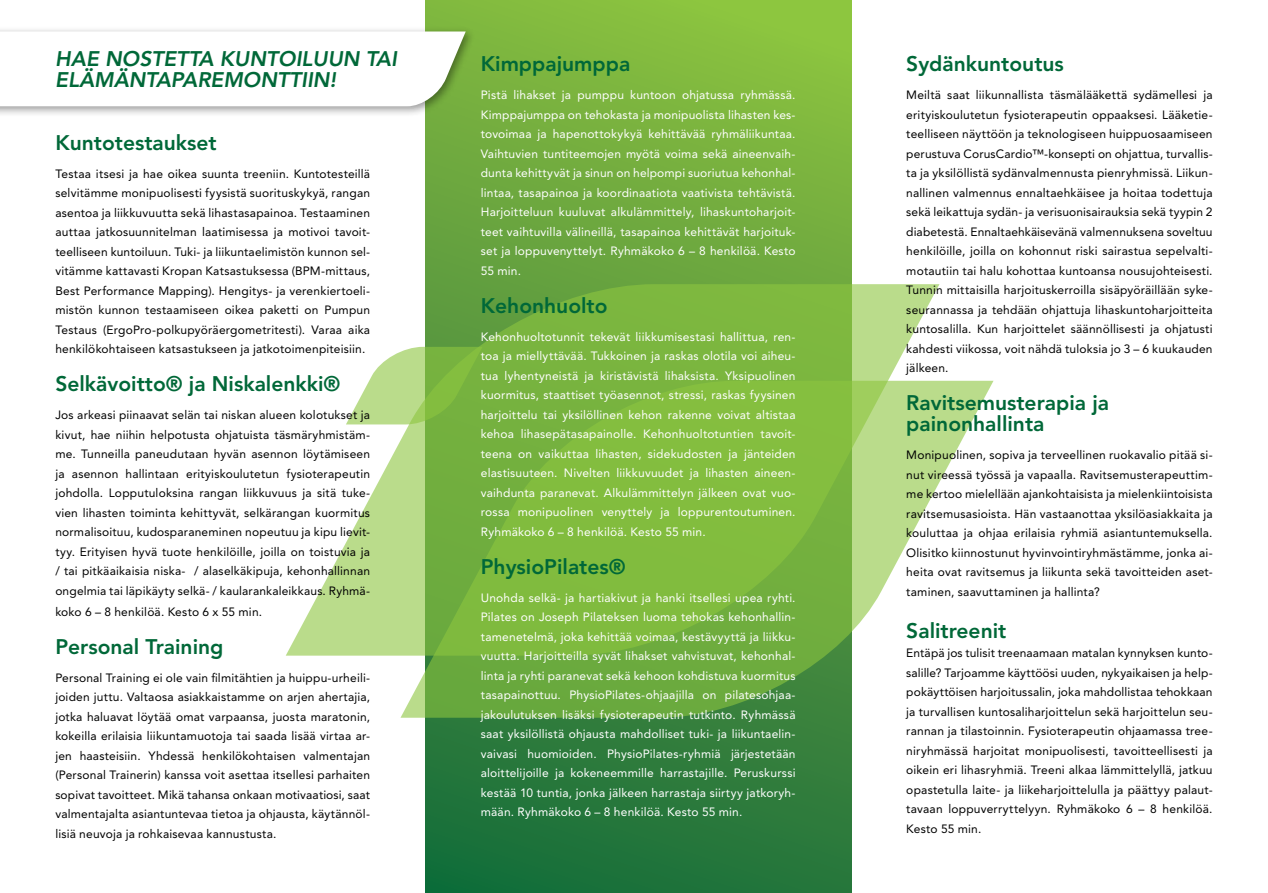
<style>
.page{position:relative;width:1268px;height:893px;background:#fff}
.page>*{position:absolute;margin:0;border:0;box-sizing:border-box;transform-origin:0 0}
.t1{font:800 21px/21px "Avenir LT Std";color:#006838}
.t2{font:italic 800 21px/21px "Avenir LT Std";color:#006838}
.t3{font:12px/19.5px "Avenir LT Std";letter-spacing:.015em;color:#000;text-align:justify}
.t4{font:12px/19.5px "Avenir LT Std";letter-spacing:.015em;color:#fff;text-align:justify}
</style>
<div class="page">
<svg style="left:425px;top:0;width:425px;height:893px;background:#589b3d"></svg>
<svg style="left:400px;top:381px;width:593px;height:337px"></svg>
<svg style="left:286px;top:284px;width:653px;height:372px"></svg>
<svg style="left:346px;top:347px;width:136px;height:77px"></svg>
<div style="left:0;top:26px;width:475px;height:92px;background:#000;opacity:.4"></div>
<svg style="left:0;top:32px;width:465px;height:74px"></svg>
<h1 class="t2" style="left:55px;top:48px;width:343px">HAE NOSTETTA KUNTOILUUN TAI<br>ELÄMÄNTAPAREMONTTIIN!</h1>
<h1 class="t1" style="left:55px;top:132px;width:163px">Kuntotestaukset</h1>
<p class="t3" style="left:55px;top:164px;width:316px">Testaa itsesi ja hae oikea suunta treeniin. Kuntotesteillä selvitämme monipuolisesti fyysistä suorituskykyä, rangan asentoa ja liikkuvuutta sekä lihastasapainoa. Testaaminen auttaa jatkosuunnitelman laatimisessa ja motivoi tavoit&shy;teelliseen kuntoiluun. Tuki- ja liikuntaelimistön kunnon sel&shy;vitämme kattavasti Kropan Katsastuksessa (BPM-mittaus, Best Performance Mapping). Hengitys- ja verenkiertoeli&shy;mistön kunnon testaamiseen oikea paketti on Pumpun Testaus (ErgoPro-polkupyöräergometritesti). Varaa aika henkilökohtaiseen katsastukseen ja jatkotoimenpiteisiin.</p>
<h1 class="t1" style="left:55px;top:374px;width:286px">Selkävoitto® ja Niskalenkki®</h1>
<p class="t3" style="left:55px;top:406px;width:316px">Jos arkeasi piinaavat selän tai niskan alueen kolotukset ja kivut, hae niihin helpotusta ohjatuista täsmäryhmistäm&shy;me. Tunneilla paneudutaan hyvän asennon löytämiseen ja asennon hallintaan erityiskoulutetun fysioterapeutin johdolla. Lopputuloksina rangan liikkuvuus ja sitä tuke&shy;vien lihasten toiminta kehittyvät, selkärangan kuormitus normalisoituu, kudosparaneminen nopeutuu ja kipu lievit&shy;tyy. Erityisen hyvä tuote henkilöille, joilla on toistuvia ja / tai pitkäaikaisia niska- / alaselkäkipuja, kehonhallinnan ongelmia tai läpikäyty selkä- / kaularankaleikkaus. Ryhmä-</p>
<p class="t3" style="left:55px;top:602px;width:208px">koko 6 – 8 henkilöä. Kesto 6 x 55 min.</p>
<h1 class="t1" style="left:55px;top:636px;width:170px">Personal Training</h1>
<p class="t3" style="left:55px;top:668px;width:316px">Personal Training ei ole vain filmitähtien ja huippu-urheili&shy;joiden juttu. Valtaosa asiakkaistamme on arjen ahertajia, jotka haluavat löytää omat varpaansa, juosta maratonin, kokeilla erilaisia liikuntamuotoja tai saada lisää virtaa ar&shy;jen haasteisiin. Yhdessä henkilökohtaisen valmentajan (Personal Trainerin) kanssa voit asettaa itsellesi parhaiten sopivat tavoitteet. Mikä tahansa onkaan motivaatiosi, saat valmentajalta asiantuntevaa tietoa ja ohjausta, käytännöl&shy;lisiä neuvoja ja rohkaisevaa kannustusta.</p>
<h1 class="t1" style="left:480px;top:54px;width:151px">Kimppajumppa</h1>
<p class="t4" style="left:480px;top:85px;width:316px">Pistä lihakset ja pumppu kuntoon ohjatussa ryhmässä.<br>Kimppajumppa on tehokasta ja monipuolista lihasten kes&shy;tovoimaa ja hapenottokykyä kehittävää ryhmäliikuntaa.<br>Vaihtuvien tuntiteemojen myötä voima sekä aineenvaih&shy;dunta kehittyvät ja sinun on helpompi suoriutua kehonhal&shy;lintaa, tasapainoa ja koordinaatiota vaativista tehtävistä.<br>Harjoitteluun kuuluvat alkulämmittely, lihaskuntoharjoit&shy;teet vaihtuvilla välineillä, tasapainoa kehittävät harjoituk&shy;set ja loppuvenyttelyt. Ryhmäkoko 6 – 8 henkilöä. Kesto 55 min.</p>
<h1 class="t1" style="left:480px;top:295px;width:128px">Kehonhuolto</h1>
<p class="t4" style="left:480px;top:327px;width:316px">Kehonhuoltotunnit tekevät liikkumisestasi hallittua, ren&shy;toa ja miellyttävää. Tukkoinen ja raskas olotila voi aiheu&shy;tua lyhentyneistä ja kiristävistä lihaksista. Yksipuolinen kuormitus, staattiset työasennot, stressi, raskas fyysinen harjoittelu tai yksilöllinen kehon rakenne voivat altistaa kehoa lihasepätasapainolle. Kehonhuoltotuntien tavoit&shy;teena on vaikuttaa lihasten, sidekudosten ja jänteiden elastisuuteen. Nivelten liikkuvuudet ja lihasten aineen&shy;vaihdunta paranevat. Alkulämmittelyn jälkeen ovat vuo&shy;rossa monipuolinen venyttely ja loppurentoutuminen.<br>Ryhmäkoko 6 – 8 henkilöä. Kesto 55 min.</p>
<h1 class="t1" style="left:480px;top:556px;width:146px">PhysioPilates®</h1>
<p class="t4" style="left:480px;top:588px;width:316px">Unohda selkä- ja hartiakivut ja hanki itsellesi upea ryhti.<br>Pilates on Joseph Pilateksen luoma tehokas kehonhallin&shy;tamenetelmä, joka kehittää voimaa, kestävyyttä ja liikku&shy;vuutta. Harjoitteilla syvät lihakset vahvistuvat, kehonhal&shy;linta ja ryhti paranevat sekä kehoon kohdistuva kuormitus tasapainottuu. PhysioPilates-ohjaajilla on pilatesohjaa&shy;jakoulutuksen lisäksi fysioterapeutin tutkinto. Ryhmässä saat yksilöllistä ohjausta mahdolliset tuki- ja liikuntaelin&shy;vaivasi huomioiden. PhysioPilates-ryhmiä järjestetään aloittelijoille ja kokeneemmille harrastajille. Peruskurssi kestää 10 tuntia, jonka jälkeen harrastaja siirtyy jatkoryh&shy;mään. Ryhmäkoko 6 – 8 henkilöä. Kesto 55 min.</p>
<h1 class="t1" style="left:906px;top:54px;width:159px">Sydänkuntoutus</h1>
<p class="t3" style="left:906px;top:85px;width:308px">Meiltä saat liikunnallista täsmälääkettä sydämellesi ja erityiskoulutetun fysioterapeutin oppaaksesi. Lääketie&shy;teelliseen näyttöön ja teknologiseen huippuosaamiseen perustuva CorusCardio™-konsepti on ohjattua, turvallis&shy;ta ja yksilöllistä sydänvalmennusta pienryhmissä. Liikun&shy;nallinen valmennus ennaltaehkäisee ja hoitaa todettuja sekä leikattuja sydän- ja verisuonisairauksia sekä tyypin 2 diabetestä. Ennaltaehkäisevänä valmennuksena soveltuu henkilöille, joilla on kohonnut riski sairastua sepelvalti&shy;motautiin tai halu kohottaa kuntoansa nousujohteisesti.<br>Tunnin mittaisilla harjoituskerroilla sisäpyöräillään syke&shy;seurannassa ja tehdään ohjattuja lihaskuntoharjoitteita kuntosalilla. Kun harjoittelet säännöllisesti ja ohjatusti kahdesti viikossa, voit nähdä tuloksia jo 3 – 6 kuukauden jälkeen.</p>
<h1 class="t1" style="left:906px;top:393px;width:204px">Ravitsemusterapia ja painonhallinta</h1>
<p class="t3" style="left:906px;top:446px;width:308px">Monipuolinen, sopiva ja terveellinen ruokavalio pitää si&shy;nut vireessä työssä ja vapaalla. Ravitsemusterapeuttim&shy;me kertoo mielellään ajankohtaisista ja mielenkiintoisista ravitsemusasioista. Hän vastaanottaa yksilöasiakkaita ja kouluttaa ja ohjaa erilaisia ryhmiä asiantuntemuksella.<br>Olisitko kiinnostunut hyvinvointiryhmästämme, jonka ai&shy;heita ovat ravitsemus ja liikunta sekä tavoitteiden aset&shy;taminen, saavuttaminen ja hallinta?</p>
<h1 class="t1" style="left:906px;top:620px;width:102px">Salitreenit</h1>
<p class="t3" style="left:906px;top:644px;width:308px">Entäpä jos tulisit treenaamaan matalan kynnyksen kunto&shy;salille? Tarjoamme käyttöösi uuden, nykyaikaisen ja help&shy;pokäyttöisen harjoitussalin, joka mahdollistaa tehokkaan ja turvallisen kuntosaliharjoittelun sekä harjoittelun seu&shy;rannan ja tilastoinnin. Fysioterapeutin ohjaamassa tree&shy;niryhmässä harjoitat monipuolisesti, tavoitteellisesti ja oikein eri lihasryhmiä. Treeni alkaa lämmittelyllä, jatkuu opastetulla laite- ja liikeharjoittelulla ja päättyy palaut&shy;tavaan loppuverryttelyyn. Ryhmäkoko 6 – 8 henkilöä.<br>Kesto 55 min.</p>
</div>
